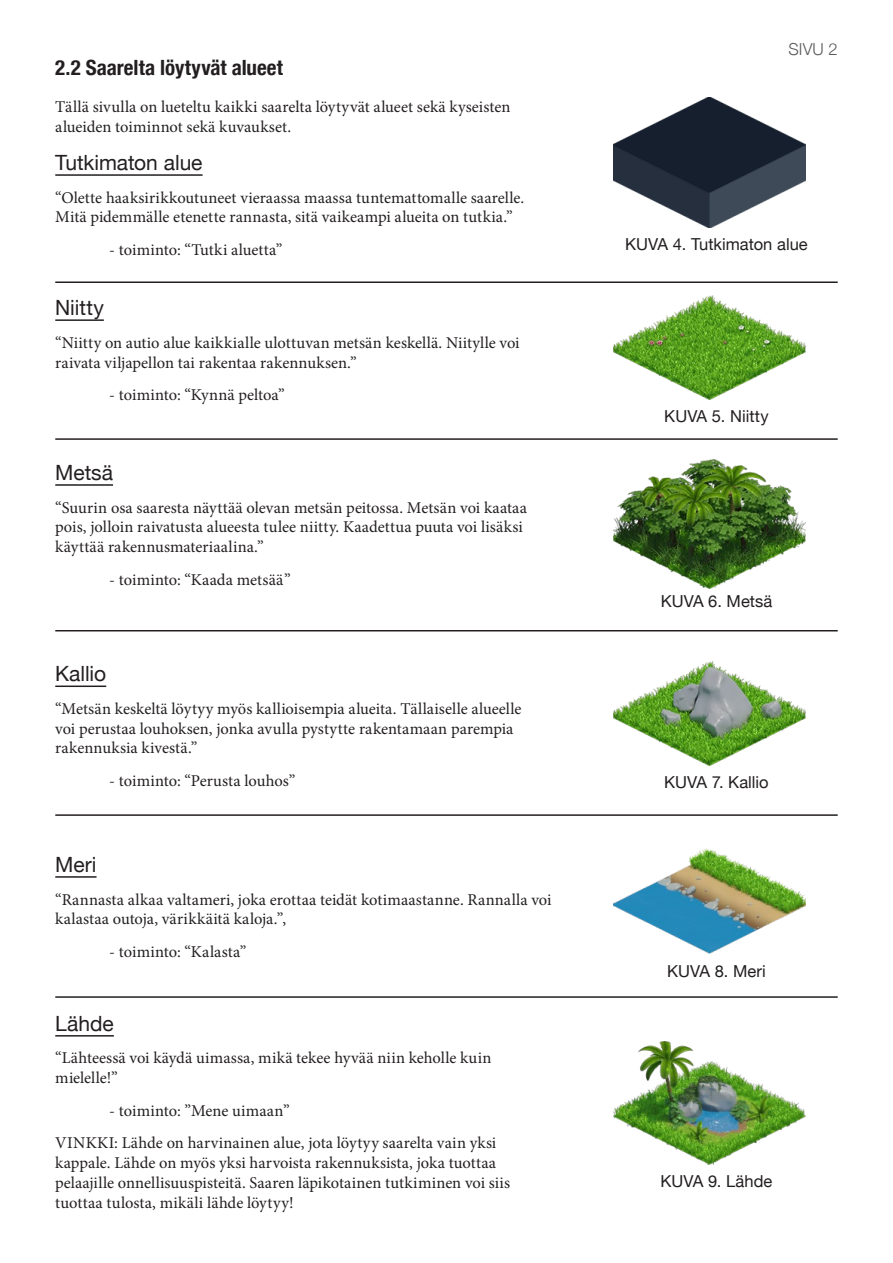
<style>
.page{position:relative;width:893px;height:1263px;background:#fff}
.page>*{position:absolute;margin:0;border:0;box-sizing:border-box;transform-origin:0 0}
.t1{font:21px "Helvetica Neue";letter-spacing:-.005em;color:#231f20}
.t2{font:700 condensed 21px "Helvetica Neue";color:#231f20}
.t3{font:16.5px/19.8px "Minion Pro";letter-spacing:.005em;color:#231f20}
.t4{font:16.5px "Helvetica Neue";color:#231f20}
.t5{font:300 16.5px "Helvetica Neue";color:#58595b}
</style>
<div class="page">
<hr style="left:55px;top:174px;width:148px;height:2px;background:#231f20">
<img style="left:614px;top:1042px;width:192px;height:122px">
<img style="left:614px;top:295px;width:192px;height:104px">
<img style="left:614px;top:661px;width:192px;height:104px">
<img style="left:614px;top:460px;width:192px;height:128px">
<img style="left:614px;top:97px;width:192px;height:131px">
<hr style="left:55px;top:319px;width:49px;height:2px;background:#231f20">
<hr style="left:55px;top:484px;width:58px;height:2px;background:#231f20">
<hr style="left:55px;top:685px;width:51px;height:2px;background:#231f20">
<hr style="left:55px;top:876px;width:42px;height:2px;background:#231f20">
<hr style="left:55px;top:1035px;width:59px;height:1px;background:#231f20">
<img style="left:614px;top:849px;width:192px;height:105px">
<hr style="left:55px;top:996px;width:783px;height:2px;background:#231f20">
<hr style="left:55px;top:814px;width:783px;height:2px;background:#231f20">
<hr style="left:55px;top:630px;width:783px;height:1px;background:#231f20">
<hr style="left:55px;top:438px;width:783px;height:2px;background:#231f20">
<hr style="left:55px;top:281px;width:783px;height:2px;background:#231f20">
<p class="t2" style="left:55px;top:51px;width:229px">2.2 Saarelta löytyvät alueet</p>
<p class="t3" style="left:55px;top:97px;width:457px">Tällä sivulla on lueteltu kaikki saarelta löytyvät alueet sekä kyseisten alueiden toiminnot sekä kuvaukset.</p>
<p class="t1" style="left:55px;top:145px;width:149px">Tutkimaton alue</p>
<p class="t3" style="left:55px;top:187px;width:471px">“Olette haaksirikkoutuneet vieraassa maassa tuntemattomalle saarelle.<br>Mitä pidemmälle etenette rannasta, sitä vaikeampi alueita on tutkia.”</p>
<p class="t3" style="left:109px;top:240px;width:175px">- toiminto: “Tutki aluetta”</p>
<p class="t1" style="left:55px;top:290px;width:50px">Niitty</p>
<p class="t3" style="left:55px;top:333px;width:466px">“Niitty on autio alue kaikkialle ulottuvan metsän keskellä. Niitylle voi raivata viljapellon tai rakentaa rakennuksen.”</p>
<p class="t3" style="left:109px;top:385px;width:177px">- toiminto: “Kynnä peltoa”</p>
<p class="t1" style="left:55px;top:455px;width:59px">Metsä</p>
<p class="t3" style="left:55px;top:497px;width:473px">“Suurin osa saaresta näyttää olevan metsän peitossa. Metsän voi kaataa pois, jolloin raivatusta alueesta tulee niitty. Kaadettua puuta voi lisäksi käyttää rakennusmateriaalina.”</p>
<p class="t3" style="left:109px;top:570px;width:183px">- toiminto: “Kaada metsää”</p>
<p class="t1" style="left:55px;top:656px;width:52px">Kallio</p>
<p class="t3" style="left:55px;top:699px;width:468px">“Metsän keskeltä löytyy myös kallioisempia alueita. Tällaiselle alueelle voi perustaa louhoksen, jonka avulla pystytte rakentamaan parempia rakennuksia kivestä.”</p>
<p class="t3" style="left:109px;top:771px;width:188px">- toiminto: “Perusta louhos”</p>
<p class="t1" style="left:55px;top:846px;width:43px">Meri</p>
<p class="t3" style="left:55px;top:889px;width:498px">“Rannasta alkaa valtameri, joka erottaa teidät kotimaastanne. Rannalla voi kalastaa outoja, värikkäitä kaloja.”,</p>
<p class="t3" style="left:109px;top:942px;width:139px">- toiminto: “Kalasta”</p>
<p class="t1" style="left:55px;top:1005px;width:60px">Lähde</p>
<p class="t3" style="left:55px;top:1048px;width:438px">“Lähteessä voi käydä uimassa, mikä tekee hyvää niin keholle kuin mielelle!”</p>
<p class="t3" style="left:55px;top:1094px;width:443px;line-height:32.5px;text-indent:54px">- toiminto: ”Mene uimaan”<br>VINKKI: Lähde on harvinainen alue, jota löytyy saarelta vain yksi</p>
<p class="t3" style="left:55px;top:1153px;width:456px">kappale. Lähde on myös yksi harvoista rakennuksista, joka tuottaa pelaajille onnellisuuspisteitä. Saaren läpikotainen tutkiminen voi siis tuottaa tulosta, mikäli lähde löytyy!</p>
<p class="t5" style="left:789px;top:36px;width:51px">Sivu 2</p>
<p class="t4" style="left:625px;top:230px;width:184px">KUVA 4. Tutkimaton alue</p>
<p class="t4" style="left:664px;top:402px;width:106px">KUVA 5. Niitty</p>
<p class="t4" style="left:661px;top:587px;width:113px">KUVA 6. Metsä</p>
<p class="t4" style="left:664px;top:768px;width:106px">KUVA 7. Kallio</p>
<p class="t4" style="left:667px;top:957px;width:100px">KUVA 8. Meri</p>
<p class="t4" style="left:660px;top:1166px;width:114px">KUVA 9. Lähde</p>
</div>
